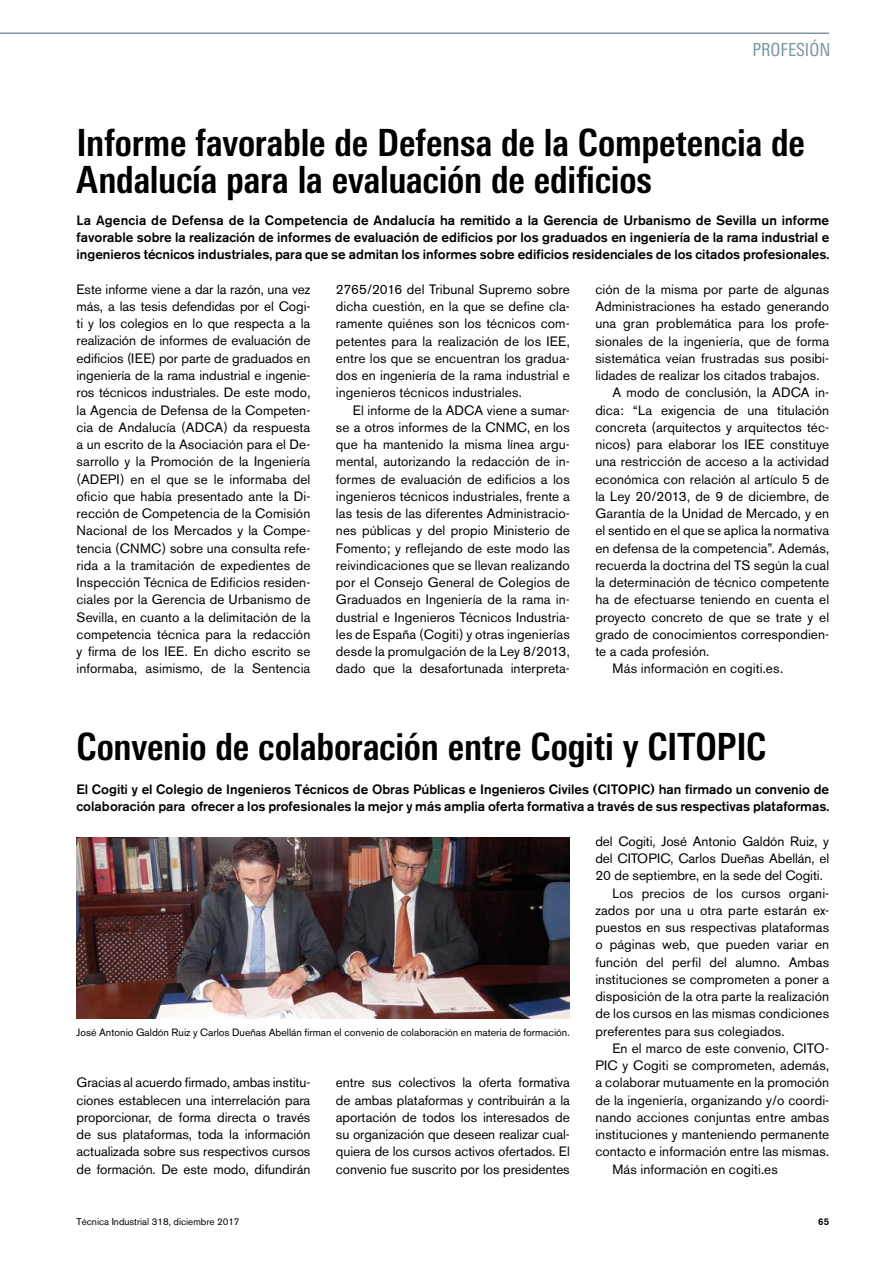
<style>
.page{position:relative;width:893px;height:1263px;background:#fff}
.page>*{position:absolute;margin:0;border:0;box-sizing:border-box;transform-origin:0 0}
.t1{font:700 condensed 37.5px/37.5px "LT Univers";letter-spacing:-.005em;color:#000}
.t2{font:condensed 18px "LT Univers";color:#7b97a4}
.t3{font:13.5px/17.2px "Akzidenz Grotesk BE";letter-spacing:.005em;color:#000;text-align:justify}
.t4{font:500 13.5px/17.2px "Akzidenz Grotesk BE";color:#000;text-align:justify}
.t5{font:10.5px "Akzidenz Grotesk BE";color:#000}
.t6{font:9.75px "Akzidenz Grotesk BE";color:#000}
.t7{font:500 9.75px "Akzidenz Grotesk BE";color:#000}
</style>
<div class="page">
<hr style="left:0;top:33px;width:829px;height:1px;background:#7b97a4">
<img style="left:77px;top:838px;width:493px;height:180px">
<h2 class="t2" style="left:752px;top:39px;width:80px">PROFESIÓN</h2>
<p class="t1" style="left:77px;top:123px;width:730px">Informe favorable de Defensa de la Competencia de<br>Andalucía para la evaluación de edificios</p>
<p class="t4" style="left:77px;top:211px;width:754px">La Agencia de Defensa de la Competencia de Andalucía ha remitido a la Gerencia de Urbanismo de Sevilla un informe favorable sobre la realización de informes de evaluación de edificios por los graduados en ingeniería de la rama industrial e ingenieros técnicos industriales, para que se admitan los informes sobre edificios residenciales de los citados profesionales.</p>
<p class="t3" style="left:77px;top:280px;width:235px">Este informe viene a dar la razón, una vez más, a las tesis defendidas por el Cogi&shy;ti y los colegios en lo que respecta a la realización de informes de evaluación de edificios (IEE) por parte de graduados en ingeniería de la rama industrial e ingenie&shy;ros técnicos industriales. De este modo, la Agencia de Defensa de la Competen&shy;cia de Andalucía (ADCA) da respuesta a un escrito de la Asociación para el De&shy;sarrollo y la Promoción de la Ingeniería (ADEPI) en el que se le informaba del oficio que había presentado ante la Di&shy;rección de Competencia de la Comisión Nacional de los Mercados y la Compe&shy;tencia (CNMC) sobre una consulta refe&shy;rida a la tramitación de expedientes de Inspección Técnica de Edificios residen&shy;ciales por la Gerencia de Urbanismo de Sevilla, en cuanto a la delimitación de la competencia técnica para la redacción y firma de los IEE. En dicho escrito se informaba, asimismo, de la Sentencia</p>
<p class="t3" style="left:336px;top:280px;width:235px">2765/2016 del Tribunal Supremo sobre</p>
<p class="t3" style="left:336px;top:298px;width:235px">dicha cuestión, en la que se define cla-</p>
<p class="t3" style="left:336px;top:315px;width:235px">ramente quiénes son los técnicos com-</p>
<p class="t3" style="left:336px;top:332px;width:235px">petentes para la realización de los IEE,</p>
<p class="t3" style="left:336px;top:349px;width:235px">entre los que se encuentran los gradua-</p>
<p class="t3" style="left:336px;top:367px;width:235px">dos en ingeniería de la rama industrial e</p>
<p class="t3" style="left:336px;top:384px;width:187px">ingenieros técnicos industriales.</p>
<p class="t3" style="left:353px;top:401px;width:218px">El informe de la ADCA viene a sumar-</p>
<p class="t3" style="left:336px;top:418px;width:235px">se a otros informes de la CNMC, en los</p>
<p class="t3" style="left:336px;top:436px;width:235px">que ha mantenido la misma línea argu-</p>
<p class="t3" style="left:336px;top:453px;width:235px">mental, autorizando la redacción de in-</p>
<p class="t3" style="left:336px;top:470px;width:235px">formes de evaluación de edificios a los</p>
<p class="t3" style="left:336px;top:487px;width:235px">ingenieros técnicos industriales, frente a</p>
<p class="t3" style="left:336px;top:505px;width:235px">las tesis de las diferentes Administracio-</p>
<p class="t3" style="left:336px;top:522px;width:235px">nes públicas y del propio Ministerio de</p>
<p class="t3" style="left:336px;top:539px;width:235px">Fomento; y reflejando de este modo las</p>
<p class="t3" style="left:336px;top:556px;width:235px">reivindicaciones que se llevan realizando</p>
<p class="t3" style="left:336px;top:574px;width:235px">por el Consejo General de Colegios de</p>
<p class="t3" style="left:336px;top:591px;width:235px">Graduados en Ingeniería de la rama in-</p>
<p class="t3" style="left:336px;top:608px;width:235px">dustrial e Ingenieros Técnicos Industria-</p>
<p class="t3" style="left:336px;top:626px;width:235px">les de España (Cogiti) y otras ingenierías</p>
<p class="t3" style="left:336px;top:643px;width:235px">desde la promulgación de la Ley 8/2013,</p>
<p class="t3" style="left:336px;top:660px;width:235px">dado que la desafortunada interpreta-</p>
<p class="t3" style="left:595px;top:281px;width:235px">ción de la misma por parte de algunas</p>
<p class="t3" style="left:595px;top:298px;width:235px">Administraciones ha estado generando</p>
<p class="t3" style="left:595px;top:315px;width:235px">una gran problemática para los profe-</p>
<p class="t3" style="left:595px;top:332px;width:235px">sionales de la ingeniería, que de forma</p>
<p class="t3" style="left:595px;top:350px;width:235px">sistemática veían frustradas sus posibi-</p>
<p class="t3" style="left:595px;top:367px;width:226px">lidades de realizar los citados trabajos.</p>
<p class="t3" style="left:612px;top:384px;width:218px">A modo de conclusión, la ADCA in-</p>
<p class="t3" style="left:595px;top:401px;width:235px">dica: “La exigencia de una titulación</p>
<p class="t3" style="left:595px;top:419px;width:235px">concreta (arquitectos y arquitectos téc-</p>
<p class="t3" style="left:595px;top:436px;width:235px">nicos) para elaborar los IEE constituye</p>
<p class="t3" style="left:595px;top:453px;width:235px">una restricción de acceso a la actividad</p>
<p class="t3" style="left:595px;top:470px;width:235px">económica con relación al artículo 5 de</p>
<p class="t3" style="left:595px;top:488px;width:235px">la Ley 20/2013, de 9 de diciembre, de</p>
<p class="t3" style="left:595px;top:505px;width:235px">Garantía de la Unidad de Mercado, y en</p>
<p class="t3" style="left:595px;top:522px;width:235px">el sentido en el que se aplica la normativa</p>
<p class="t3" style="left:595px;top:539px;width:235px">en defensa de la competencia”. Además,</p>
<p class="t3" style="left:595px;top:557px;width:235px">recuerda la doctrina del TS según la cual</p>
<p class="t3" style="left:595px;top:574px;width:235px">la determinación de técnico competente</p>
<p class="t3" style="left:595px;top:591px;width:235px">ha de efectuarse teniendo en cuenta el</p>
<p class="t3" style="left:595px;top:608px;width:235px">proyecto concreto de que se trate y el</p>
<p class="t3" style="left:595px;top:626px;width:235px">grado de conocimientos correspondien-</p>
<p class="t3" style="left:595px;top:643px;width:116px">te a cada profesión.</p>
<p class="t3" style="left:612px;top:660px;width:172px">Más información en cogiti.es.</p>
<p class="t1" style="left:77px;top:727px;width:691px">Convenio de colaboración entre Cogiti y CITOPIC</p>
<p class="t4" style="left:77px;top:780px;width:754px">El Cogiti y el Colegio de Ingenieros Técnicos de Obras Públicas e Ingenieros Civiles (CITOPIC) han firmado un convenio de colaboración para ofrecer a los profesionales la mejor y más amplia oferta formativa a través de sus respectivas plataformas.</p>
<p class="t5" style="left:77px;top:1026px;width:495px">José Antonio Galdón Ruiz y Carlos Dueñas Abellán firman el convenio de colaboración en materia de formación.</p>
<p class="t3" style="left:77px;top:1074px;width:235px">Gracias al acuerdo firmado, ambas institu&shy;ciones establecen una interrelación para proporcionar, de forma directa o través de sus plataformas, toda la información actualizada sobre sus respectivos cursos de formación. De este modo, difundirán</p>
<p class="t3" style="left:336px;top:1074px;width:235px">entre sus colectivos la oferta formativa de ambas plataformas y contribuirán a la aportación de todos los interesados de su organización que deseen realizar cual&shy;quiera de los cursos activos ofertados. El convenio fue suscrito por los presidentes</p>
<p class="t3" style="left:595px;top:832px;width:235px">del Cogiti, José Antonio Galdón Ruiz, y</p>
<p class="t3" style="left:595px;top:850px;width:235px">del CITOPIC, Carlos Dueñas Abellán, el</p>
<p class="t3" style="left:595px;top:867px;width:229px">20 de septiembre, en la sede del Cogiti.</p>
<p class="t3" style="left:612px;top:884px;width:218px">Los precios de los cursos organi-</p>
<p class="t3" style="left:595px;top:901px;width:235px">zados por una u otra parte estarán ex-</p>
<p class="t3" style="left:595px;top:919px;width:235px">puestos en sus respectivas plataformas</p>
<p class="t3" style="left:595px;top:936px;width:235px">o páginas web, que pueden variar en</p>
<p class="t3" style="left:595px;top:953px;width:235px">función del perfil del alumno. Ambas</p>
<p class="t3" style="left:595px;top:970px;width:235px">instituciones se comprometen a poner a</p>
<p class="t3" style="left:595px;top:988px;width:235px">disposición de la otra parte la realización</p>
<p class="t3" style="left:595px;top:1005px;width:235px">de los cursos en las mismas condiciones</p>
<p class="t3" style="left:595px;top:1022px;width:191px">preferentes para sus colegiados.</p>
<p class="t3" style="left:612px;top:1039px;width:218px">En el marco de este convenio, CITO-</p>
<p class="t3" style="left:595px;top:1057px;width:235px">PIC y Cogiti se comprometen, además,</p>
<p class="t3" style="left:595px;top:1074px;width:235px">a colaborar mutuamente en la promoción</p>
<p class="t3" style="left:595px;top:1091px;width:235px">de la ingeniería, organizando y/o coordi-</p>
<p class="t3" style="left:595px;top:1108px;width:235px">nando acciones conjuntas entre ambas</p>
<p class="t3" style="left:595px;top:1126px;width:235px">instituciones y manteniendo permanente</p>
<p class="t3" style="left:595px;top:1143px;width:235px">contacto e información entre las mismas.</p>
<p class="t3" style="left:612px;top:1160px;width:167px">Más información en cogiti.es</p>
<p class="t6" style="left:77px;top:1216px;width:164px">Técnica Industrial 318, diciembre 2017</p>
<p class="t7" style="left:818px;top:1216px;width:13px">65</p>
</div>
